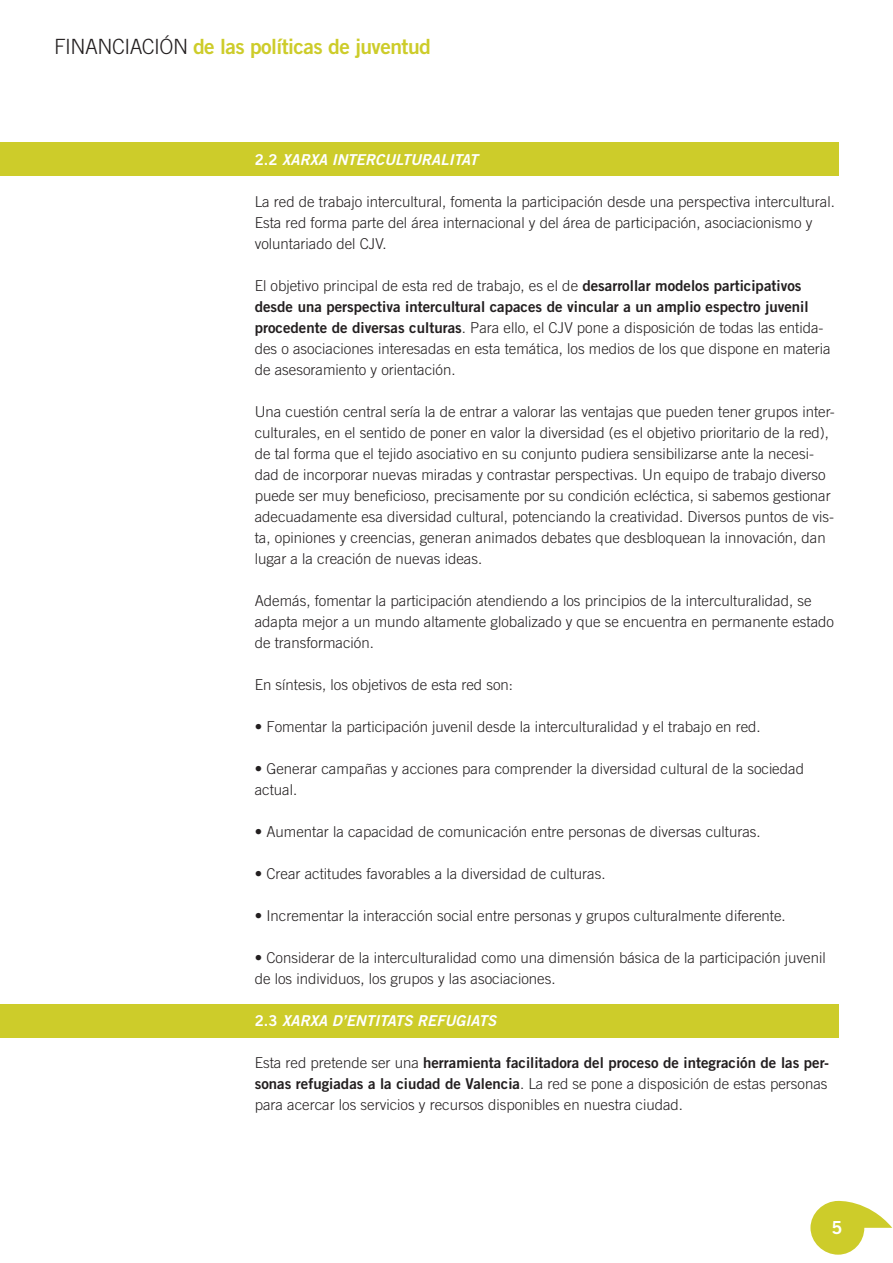
<style>
.page{position:relative;width:893px;height:1263px;background:#fff}
.page>*{position:absolute;margin:0;border:0;box-sizing:border-box;transform-origin:0 0}
.t1{font:21px "Trade Gothic Bold Two";letter-spacing:-.025em;color:#cdcc2a}
.t2{font:18px "Trade Gothic Bold Two";color:#fff}
.t3{font:300 15px/21px "Trade Gothic";color:#231f20}
.t4{font:15px "Trade Gothic Bold Two";color:#231f20}
.t5{font:italic 15px "Trade Gothic Bold Two";color:#fff}
.s1{font-family:"Trade Gothic";font-weight:300;color:#231f20}
.s2{font-style:normal}
.s3{font-family:"Trade Gothic Bold Two";font-weight:400}
.s4{font-family:"Trade Gothic";font-weight:300}
</style>
<div class="page">
<div style="left:0;top:1004px;width:839px;height:33px;background:#cdcc2a"></div>
<div style="left:0;top:143px;width:839px;height:33px;background:#cdcc2a"></div>
<svg style="left:810px;top:1200px;width:82px;height:55px"></svg>
<h1 class="t1" style="left:54px;top:33px;width:378px"><span class="s1">FINANCIACIÓN</span> de las políticas de juventud</h1>
<p class="t5" style="left:255px;top:150px;width:225px"><span class="s2">2.2</span> XARXA INTERCULTURALITAT</p>
<p class="t3" style="left:255px;top:191px;width:582px">La red de trabajo intercultural, fomenta la participación desde una perspectiva intercultural.<br>Esta red forma parte del área internacional y del área de participación, asociacionismo y voluntariado del CJV.</p>
<p class="t3" style="left:255px;top:275px;width:548px">El objetivo principal de esta red de trabajo, es el de <span class="s3">desarrollar modelos participativos</span></p>
<p class="t4" style="left:255px;top:297px;width:555px">desde una perspectiva intercultural capaces de vincular a un amplio espectro juvenil</p>
<p class="t3" style="left:255px;top:317px;width:577px"><span class="s3">procedente de diversas culturas</span>. Para ello, el CJV pone a disposición de todas las entida&shy;des o asociaciones interesadas en esta temática, los medios de los que dispone en materia de asesoramiento y orientación.</p>
<p class="t3" style="left:255px;top:401px;width:582px">Una cuestión central sería la de entrar a valorar las ventajas que pueden tener grupos inter&shy;culturales, en el sentido de poner en valor la diversidad (es el objetivo prioritario de la red), de tal forma que el tejido asociativo en su conjunto pudiera sensibilizarse ante la necesi&shy;dad de incorporar nuevas miradas y contrastar perspectivas. Un equipo de trabajo diverso puede ser muy beneficioso, precisamente por su condición ecléctica, si sabemos gestionar adecuadamente esa diversidad cultural, potenciando la creatividad. Diversos puntos de vis&shy;ta, opiniones y creencias, generan animados debates que desbloquean la innovación, dan lugar a la creación de nuevas ideas.</p>
<p class="t3" style="left:255px;top:590px;width:581px">Además, fomentar la participación atendiendo a los principios de la interculturalidad, se adapta mejor a un mundo altamente globalizado y que se encuentra en permanente estado de transformación.</p>
<p class="t3" style="left:255px;top:674px;width:260px">En síntesis, los objetivos de esta red son:</p>
<p class="t3" style="left:255px;top:716px;width:507px">• Fomentar la participación juvenil desde la interculturalidad y el trabajo en red.</p>
<p class="t3" style="left:255px;top:758px;width:551px">• Generar campañas y acciones para comprender la diversidad cultural de la sociedad actual.</p>
<p class="t3" style="left:255px;top:821px;width:507px">• Aumentar la capacidad de comunicación entre personas de diversas culturas.</p>
<p class="t3" style="left:255px;top:863px;width:352px">• Crear actitudes favorables a la diversidad de culturas.</p>
<p class="t3" style="left:255px;top:905px;width:532px">• Incrementar la interacción social entre personas y grupos culturalmente diferente.</p>
<p class="t3" style="left:255px;top:947px;width:572px">• Considerar de la interculturalidad como una dimensión básica de la participación juvenil de los individuos, los grupos y las asociaciones.</p>
<p class="t5" style="left:255px;top:1011px;width:243px"><span class="s2">2.3</span> XARXA D’ENTITATS REFUGIATS</p>
<p class="t4" style="left:255px;top:1053px;width:576px"><span class="s4">Esta red pretende ser una</span> herramienta facilitadora del proceso de integración de las per-</p>
<p class="t3" style="left:255px;top:1073px;width:574px"><span class="s3">sonas refugiadas a la ciudad de Valencia</span>. La red se pone a disposición de estas personas para acercar los servicios y recursos disponibles en nuestra ciudad.</p>
<p class="t2" style="left:832px;top:1216px;width:12px">5</p>
</div>
